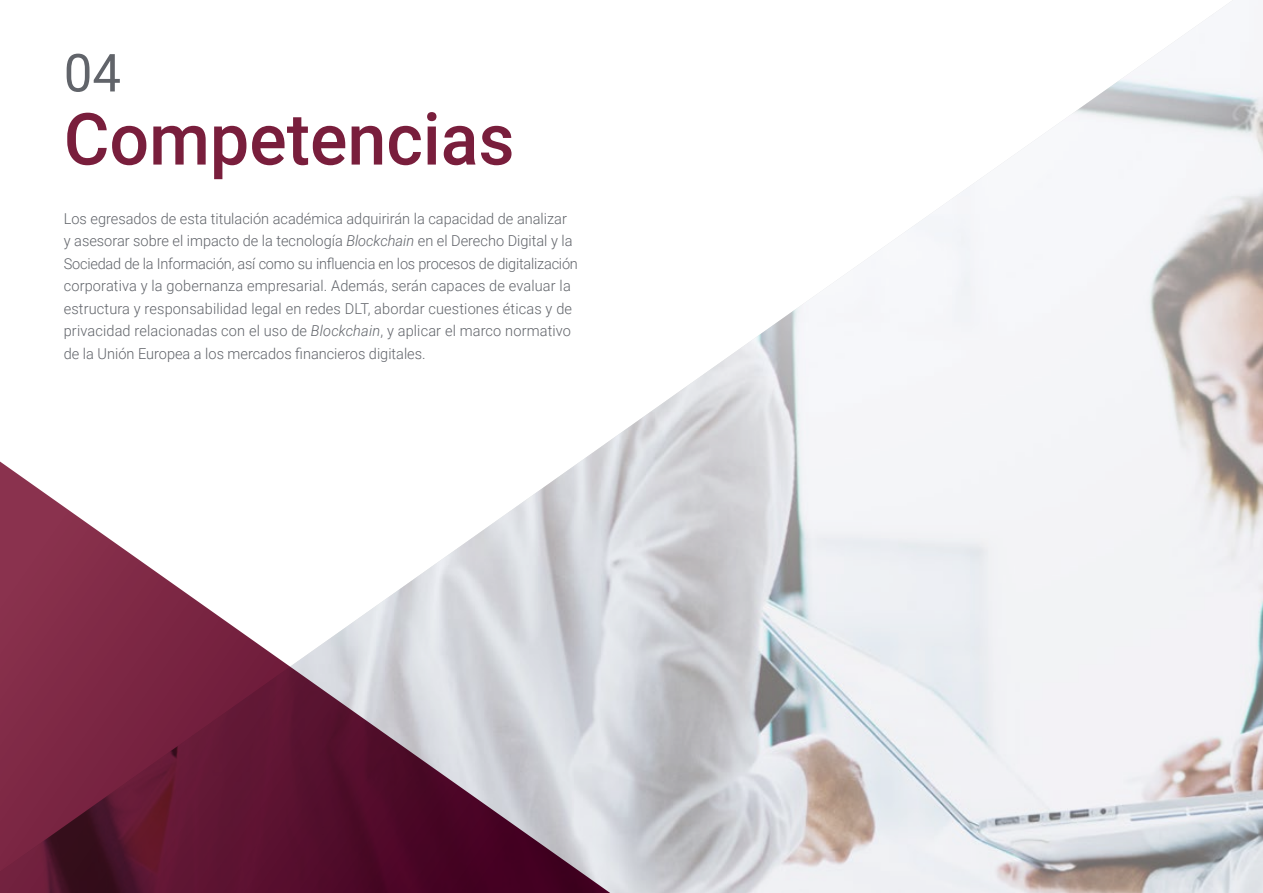
<style>
.page{position:relative;width:1263px;height:893px;background:#fff}
.page>*{position:absolute;margin:0;border:0;box-sizing:border-box;transform-origin:0 0}
.t1{font:500 72px "Roboto";color:#791e3c}
.t2{font:52.5px "Roboto";color:#61646a}
.t3{font:300 15px/22.5px "Roboto";color:#61646a}
.s1{font-style:italic}
</style>
<div class="page">
<img style="left:602px;top:0;width:661px;height:893px">
<svg style="left:0;top:446px;width:640px;height:447px"></svg>
<h2 class="t2" style="left:64px;top:36px;width:59px">04</h2>
<h1 class="t1" style="left:64px;top:89px;width:452px">Competencias</h1>
<p class="t3" style="left:64px;top:207px;width:516px">Los egresados de esta titulación académica adquirirán la capacidad de analizar<br>y asesorar sobre el impacto de la tecnología <span class="s1">Blockchain</span> en el Derecho Digital y la Sociedad de la Información, así como su influencia en los procesos de digitalización corporativa y la gobernanza empresarial. Además, serán capaces de evaluar la estructura y responsabilidad legal en redes DLT, abordar cuestiones éticas y de privacidad relacionadas con el uso de <span class="s1">Blockchain</span>, y aplicar el marco normativo de la Unión Europea a los mercados financieros digitales.</p>
</div>
